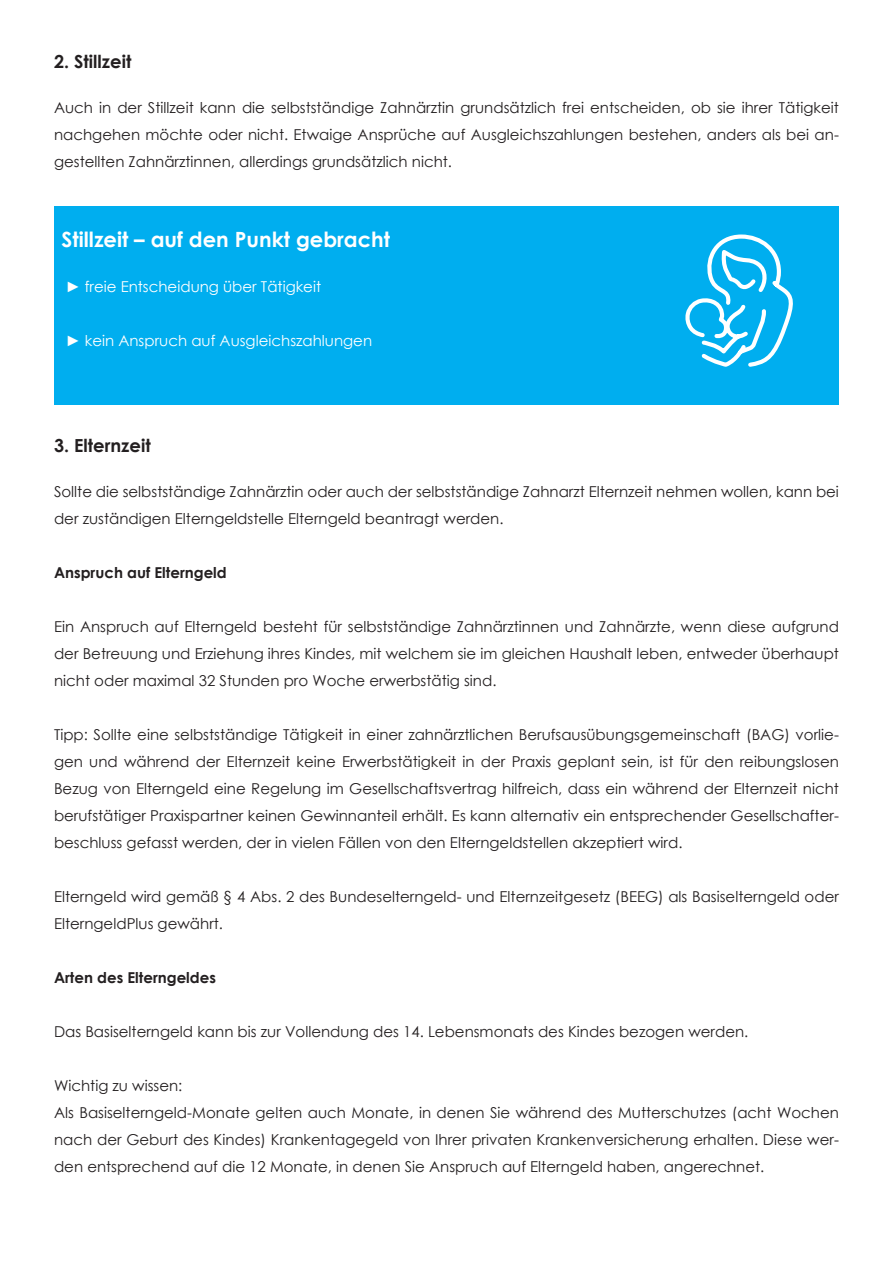
<style>
.page{position:relative;width:893px;height:1263px;background:#fff}
.page>*{position:absolute;margin:0;border:0;box-sizing:border-box;transform-origin:0 0}
.t1{font:700 21px "Century Gothic";color:#fff}
.t2{font:700 18px "Century Gothic";color:#231f20}
.t3{font:15px/27px "Century Gothic";color:#231f20;text-align:justify}
.t4{font:15px "Century Gothic";color:#fff}
.t5{font:700 15px "Century Gothic";color:#231f20}
</style>
<div class="page">
<div style="left:54px;top:206px;width:785px;height:199px;background:#00aeef"></div>
<svg style="left:685px;top:234px;width:108px;height:133px"></svg>
<p class="t2" style="left:54px;top:47px;width:79px">2. Stillzeit</p>
<p class="t3" style="left:54px;top:93px;width:786px">Auch in der Stillzeit kann die selbstständige Zahnärztin grundsätzlich frei entscheiden, ob sie ihrer Tätigkeit nachgehen möchte oder nicht. Etwaige Ansprüche auf Ausgleichszahlungen bestehen, anders als bei an&shy;gestellten Zahnärztinnen, allerdings grundsätzlich nicht.</p>
<p class="t1" style="left:62px;top:224px;width:330px">Stillzeit – auf den Punkt gebracht</p>
<p class="t4" style="left:66px;top:276px;width:257px">► freie Entscheidung über Tätigkeit</p>
<p class="t4" style="left:66px;top:330px;width:308px">► kein Anspruch auf Ausgleichszahlungen</p>
<p class="t2" style="left:54px;top:431px;width:98px">3. Elternzeit</p>
<p class="t3" style="left:54px;top:477px;width:786px">Sollte die selbstständige Zahnärztin oder auch der selbstständige Zahnarzt Elternzeit nehmen wollen, kann bei der zuständigen Elterngeldstelle Elterngeld beantragt werden.</p>
<p class="t5" style="left:54px;top:561px;width:174px">Anspruch auf Elterngeld</p>
<p class="t3" style="left:54px;top:612px;width:786px">Ein Anspruch auf Elterngeld besteht für selbstständige Zahnärztinnen und Zahnärzte, wenn diese aufgrund der Betreuung und Erziehung ihres Kindes, mit welchem sie im gleichen Haushalt leben, entweder überhaupt nicht oder maximal 32 Stunden pro Woche erwerbstätig sind.</p>
<p class="t3" style="left:54px;top:720px;width:786px">Tipp: Sollte eine selbstständige Tätigkeit in einer zahnärztlichen Berufsausübungsgemeinschaft (BAG) vorlie&shy;gen und während der Elternzeit keine Erwerbstätigkeit in der Praxis geplant sein, ist für den reibungslosen Bezug von Elterngeld eine Regelung im Gesellschaftsvertrag hilfreich, dass ein während der Elternzeit nicht berufstätiger Praxispartner keinen Gewinnanteil erhält. Es kann alternativ ein entsprechender Gesellschafter&shy;beschluss gefasst werden, der in vielen Fällen von den Elterngeldstellen akzeptiert wird.</p>
<p class="t3" style="left:54px;top:882px;width:786px">Elterngeld wird gemäß § 4 Abs. 2 des Bundeselterngeld- und Elternzeitgesetz (BEEG) als Basiselterngeld oder<br>ElterngeldPlus gewährt.</p>
<p class="t5" style="left:54px;top:966px;width:163px">Arten des Elterngeldes</p>
<p class="t3" style="left:54px;top:1017px;width:696px">Das Basiselterngeld kann bis zur Vollendung des 14. Lebensmonats des Kindes bezogen werden.</p>
<p class="t3" style="left:54px;top:1071px;width:130px">Wichtig zu wissen:</p>
<p class="t3" style="left:54px;top:1098px;width:786px">Als Basiselterngeld-Monate gelten auch Monate, in denen Sie während des Mutterschutzes (acht Wochen nach der Geburt des Kindes) Krankentagegeld von Ihrer privaten Krankenversicherung erhalten. Diese wer&shy;den entsprechend auf die 12 Monate, in denen Sie Anspruch auf Elterngeld haben, angerechnet.</p>
</div>
